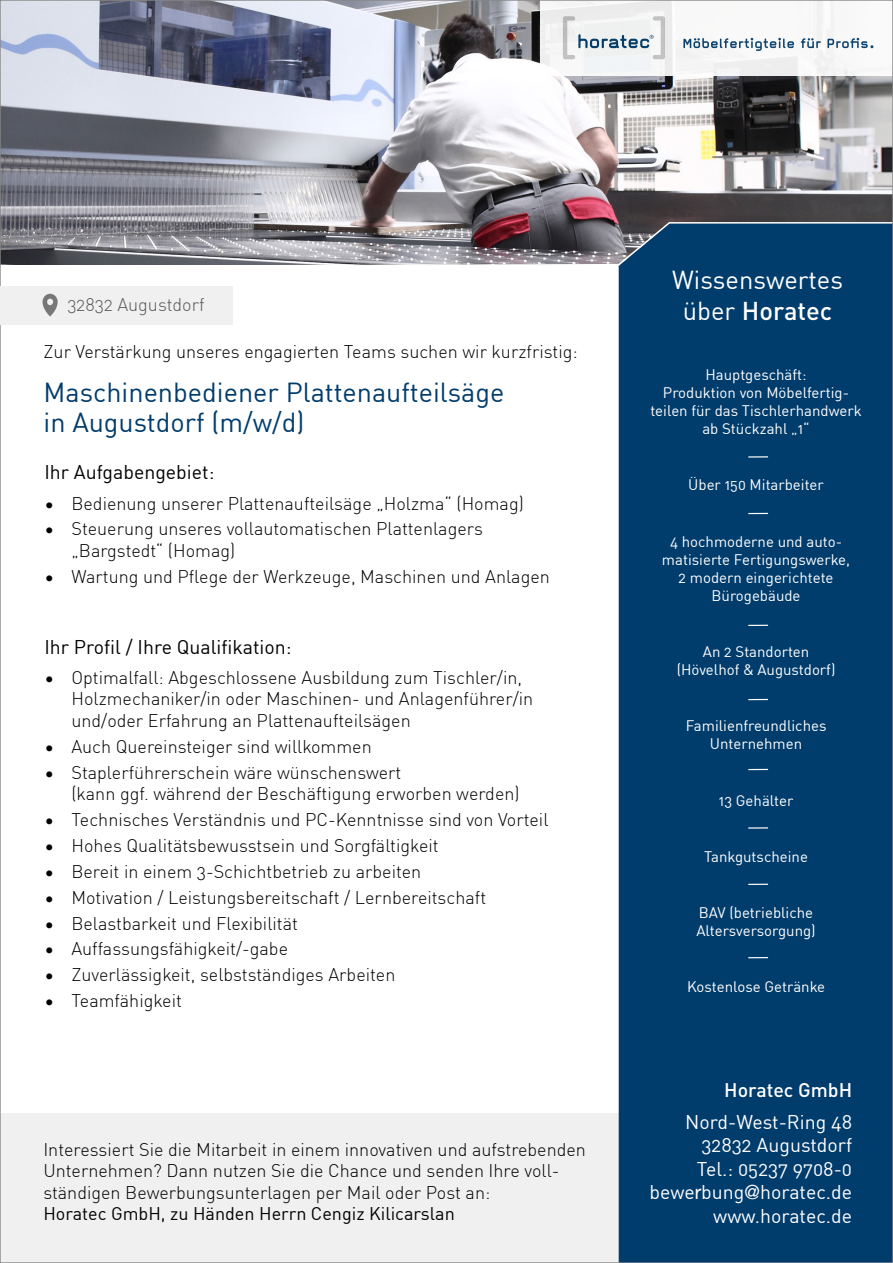
<style>
.page{position:relative;width:893px;height:1263px;background:#fff}
.page>*{position:absolute;margin:0;border:0;box-sizing:border-box;transform-origin:0 0}
.t1{font:27px/30px "DIN Pro";color:#003c6c}
.t2{font:25.5px/30.6px "DIN Pro";color:#fff;text-align:center}
.t3{font:19.5px/23.4px "DIN Pro";color:#fff;text-align:right}
.t4{font:19.5px "DIN Pro";color:#000}
.t5{font:500 19.5px "DIN Pro";color:#fff}
.t6{font:300 18px/21.6px "DIN Pro";color:#000}
.t7{font:18px "DIN Pro";color:#000}
.t8{font:300 18px "DIN Pro";color:#575756}
.t9{font:15px/18px "DIN Pro";color:#fff;text-align:center}
.s1{font-weight:500}
.s2{font-family:"Helvetica Neue"}
</style>
<div class="page">
<img style="left:2px;top:2px;width:889px;height:219px">
<div style="left:541px;top:0;width:352px;height:75px;background:linear-gradient(to right,#f0f1f2,#f9f9f9)"></div>
<svg style="left:563px;top:16px;width:102px;height:43px"></svg>
<svg style="left:683px;top:38px;width:190px;height:13px"></svg>
<div style="left:0;top:1113px;width:637px;height:150px;background:#f0f0f0"></div>
<div style="left:618px;top:268px;width:273px;height:993px;background:#003c6c"></div>
<svg style="left:2px;top:221px;width:889px;height:47px;background:#657182"></svg>
<div style="left:0;top:286px;width:232px;height:39px;background:#f0f0f0"></div>
<img style="left:42px;top:293px;width:16px;height:24px">
<hr style="left:748px;top:456px;width:20px;height:2px;background:#fff">
<svg style="left:748px;top:513px;width:20px;height:1px"></svg>
<svg style="left:748px;top:625px;width:20px;height:1px"></svg>
<svg style="left:748px;top:699px;width:20px;height:1px"></svg>
<svg style="left:748px;top:769px;width:20px;height:1px"></svg>
<hr style="left:748px;top:827px;width:20px;height:2px;background:#fff">
<svg style="left:748px;top:884px;width:20px;height:1px"></svg>
<svg style="left:748px;top:957px;width:20px;height:1px"></svg>
<p class="t8" style="left:67px;top:291px;width:139px">32832 Augustdorf</p>
<p class="t6" style="left:44px;top:339px;width:536px">Zur Verstärkung unseres engagierten Teams suchen wir kurzfristig:</p>
<h1 class="t1" style="left:44px;top:376px;width:462px">Maschinenbediener Plattenaufteilsäge in Augustdorf (m/w/d)</h1>
<p class="t4" style="left:44px;top:458px;width:172px">Ihr Aufgabengebiet:</p>
<p class="t6" style="left:44px;top:491px;width:481px">• Bedienung unserer Plattenaufteilsäge „Holzma“ (Homag)</p>
<p class="t6" style="left:71px;top:517px;width:413px;text-indent:-27px">• Steuerung unseres vollautomatischen Plattenlagers „Bargstedt“ (Homag)</p>
<p class="t6" style="left:44px;top:564px;width:507px">• Wartung und Pflege der Werkzeuge, Maschinen und Anlagen</p>
<p class="t4" style="left:44px;top:632px;width:249px">Ihr Profil / Ihre Qualifikation:</p>
<p class="t6" style="left:71px;top:665px;width:463px;text-indent:-27px">• Optimalfall: Abgeschlossene Ausbildung zum Tischler/in,<br>Holzmechaniker/in oder Maschinen- und Anlagenführer/in und/oder Erfahrung an Plattenaufteilsägen</p>
<p class="t6" style="left:44px;top:734px;width:329px">• Auch Quereinsteiger sind willkommen</p>
<p class="t6" style="left:71px;top:760px;width:450px;text-indent:-27px">• Staplerführerschein wäre wünschenswert<br>(kann ggf. während der Beschäftigung erworben werden)</p>
<p class="t6" style="left:44px;top:808px;width:506px">• Technisches Verständnis und PC-Kenntnisse sind von Vorteil</p>
<p class="t6" style="left:44px;top:834px;width:396px">• Hohes Qualitätsbewusstsein und Sorgfältigkeit</p>
<p class="t6" style="left:44px;top:859px;width:378px">• Bereit in einem 3-Schichtbetrieb zu arbeiten</p>
<p class="t6" style="left:44px;top:885px;width:443px">• Motivation / Leistungsbereitschaft / Lernbereitschaft</p>
<p class="t6" style="left:44px;top:911px;width:255px">• Belastbarkeit und Flexibilität</p>
<p class="t6" style="left:44px;top:937px;width:245px">• Auffassungsfähigkeit/-gabe</p>
<p class="t6" style="left:44px;top:963px;width:353px">• Zuverlässigkeit, selbstständiges Arbeiten</p>
<p class="t6" style="left:44px;top:989px;width:139px">• Teamfähigkeit</p>
<p class="t6" style="left:43px;top:1137px;width:544px">Interessiert Sie die Mitarbeit in einem innovativen und aufstrebenden<br>Unternehmen? Dann nutzen Sie die Chance und senden Ihre voll&shy;ständigen Bewerbungsunterlagen per Mail oder Post an:</p>
<p class="t7" style="left:43px;top:1200px;width:413px">Horatec GmbH, zu Händen Herrn Cengiz Kilicarslan</p>
<h2 class="t2" style="left:672px;top:263px;width:172px">Wissenswertes über <span class="s1">Horatec</span></h2>
<p class="t9" style="left:650px;top:365px;width:213px">Hauptgeschäft:<br>Produktion von Möbelfertig&shy;teilen für das Tischlerhandwerk ab Stückzahl „1“</p>
<p class="t9" style="left:688px;top:475px;width:137px">Über 150 Mitarbeiter</p>
<p class="t9" style="left:662px;top:531px;width:190px">4 hochmoderne und auto&shy;matisierte Fertigungswerke,<br>2 modern eingerichtete<br>Bürogebäude</p>
<p class="t9" style="left:677px;top:642px;width:160px">An 2 Standorten (Hövelhof &amp; Augustdorf)</p>
<p class="t9" style="left:686px;top:716px;width:142px">Familienfreundliches<br>Unternehmen</p>
<p class="t9" style="left:719px;top:790px;width:76px">13 Gehälter</p>
<p class="t9" style="left:704px;top:846px;width:105px">Tankgutscheine</p>
<p class="t9" style="left:696px;top:903px;width:121px;text-align:left">BAV (betriebliche<br>Altersversorgung)</p>
<p class="t9" style="left:687px;top:977px;width:140px">Kostenlose Getränke</p>
<p class="t5" style="left:724px;top:1075px;width:129px">Horatec GmbH</p>
<p class="t3" style="left:650px;top:1109px;width:204px">Nord-West-Ring 48<br>32832 Augustdorf<br>Tel.: 05237 9708-0 bewe<span class="s2">r</span>bung<span class="s2">@</span>horatec.de www.horatec.de</p>
</div>
